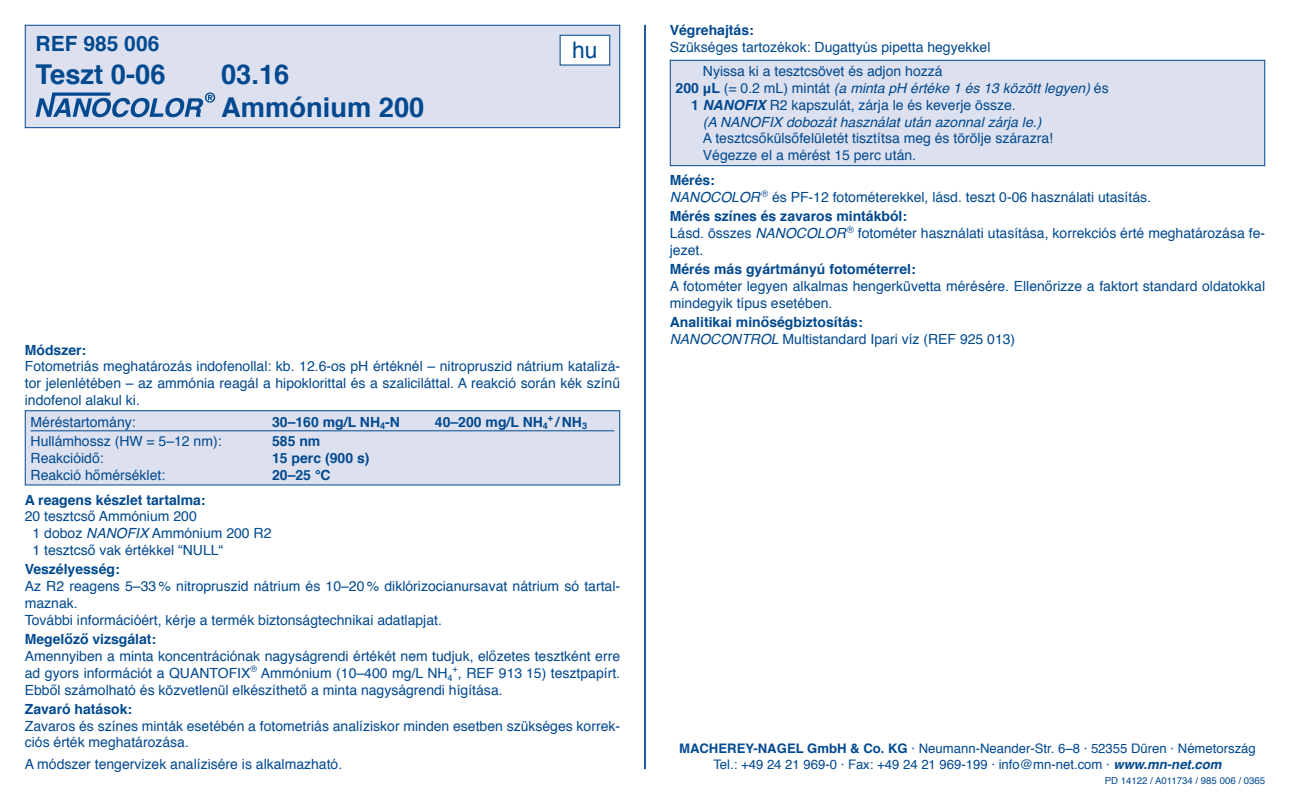
<style>
.page{position:relative;width:1290px;height:794px;background:#fff}
.page>*{position:absolute;margin:0;border:0;box-sizing:border-box;transform-origin:0 0}
.t1{font:700 27.3px/32.9px "Helvetica";color:#014990}
.t2{font:22.75px "Helvetica";color:#014990}
.t3{font:700 21px "Helvetica";color:#014990}
.t4{font:14px/16.8px "Helvetica";color:#014990}
.t5{font:700 14px "Helvetica";color:#014990}
.t6{font:italic 14px "Helvetica";color:#014990}
.t7{font:13.12px/15.8px "Helvetica";color:#014990;text-align:center}
.t8{font:9.62px "Helvetica";color:#014990}
.s1{font-style:italic}
.s2{font-weight:700;font-style:normal}
.s3{font-style:normal}
.s4{font-weight:700}
.s5{font-weight:700;font-style:italic}
</style>
<div class="page">
<hr style="left:644px;top:25px;width:2px;height:744px;background:#014990">
<div style="left:25px;top:25px;width:595px;height:103px;background:#dde1ef"></div>
<svg style="left:36px;top:92px;width:179px;height:25px"></svg>
<div style="left:25px;top:25px;width:595px;height:103px;border:1px solid #014990"></div>
<div style="left:560px;top:35px;width:50px;height:30px;background:#fff"></div>
<div style="left:560px;top:35px;width:50px;height:31px;border:1px solid #014990"></div>
<div style="left:25px;top:411px;width:595px;height:74px;background:#dde1ef"></div>
<hr style="left:31px;top:430px;width:583px;height:1px;background:#014990">
<div style="left:25px;top:410px;width:595px;height:75px;border:1px solid #014990"></div>
<div style="left:670px;top:60px;width:595px;height:106px;background:#dde1ef"></div>
<div style="left:670px;top:60px;width:595px;height:106px;border:1px solid #014990"></div>
<h3 class="t3" style="left:36px;top:27px;width:125px">REF 985 006</h3>
<h1 class="t1" style="left:36px;top:59px;width:131px">Teszt 0-06</h1>
<h1 class="t1" style="left:221px;top:59px;width:205px">03.16<br>Ammónium 200</h1>
<h2 class="t2" style="left:572px;top:33px;width:27px">hu</h2>
<p class="t5" style="left:25px;top:338px;width:63px">Módszer:</p>
<p class="t4" style="left:25px;top:358px;width:597px;text-align:justify">Fotometriás meghatározás indofenollal: kb. 12.6-os pH értéknél – nitropruszid nátrium katalizá&shy;tor jelenlétében – az ammónia reagál a hipoklorittal és a szaliciláttal. A reakció során kék színű indofenol alakul ki.</p>
<p class="t4" style="left:31px;top:414px;width:107px">Méréstartomány:</p>
<p class="t5" style="left:272px;top:410px;width:129px">30–160 mg/L NH<sub>4</sub>-N</p>
<p class="t5" style="left:435px;top:410px;width:154px">40–200 mg/L NH<sub>4</sub><sup>+</sup> / NH<sub>3</sub></p>
<p class="t4" style="left:31px;top:433px;width:192px">Hullámhossz (HW = 5–12 nm):</p>
<p class="t5" style="left:272px;top:430px;width:50px">585 nm</p>
<p class="t4" style="left:31px;top:450px;width:75px">Reakcióidő:</p>
<p class="t5" style="left:272px;top:446px;width:99px">15 perc (900 s)</p>
<p class="t4" style="left:31px;top:466px;width:136px">Reakció hőmérséklet:</p>
<p class="t5" style="left:272px;top:463px;width:60px">20–25 °C</p>
<p class="t5" style="left:25px;top:488px;width:182px">A reagens készlet tartalma:</p>
<p class="t4" style="left:33px;top:508px;width:240px;text-indent:-8px">20 tesztcső Ammónium 200<br>1 doboz <span class="s1">NANOFIX</span> Ammónium 200 R2<br>1 tesztcső vak értékkel “NULL“</p>
<p class="t5" style="left:25px;top:558px;width:96px">Veszélyesség:</p>
<p class="t4" style="left:25px;top:578px;width:597px">Az R2 reagens 5–33 % nitropruszid nátrium és 10–20 % diklórizocianursavat nátrium só tartal&shy;maznak.<br>További információért, kérje a termék biztonságtechnikai adatlapjat.</p>
<p class="t5" style="left:25px;top:628px;width:133px">Megelőző vizsgálat:</p>
<p class="t4" style="left:25px;top:648px;width:597px;text-align:justify">Amennyiben a minta koncentrációnak nagyságrendi értékét nem tudjuk, előzetes tesztként erre ad gyors információt a QUANTOFIX<sup>®</sup> Ammónium (10–400 mg/L NH<sub>4</sub><sup>+</sup>, REF 913 15) tesztpapírt.<br>Ebből számolható és közvetlenül elkészíthető a minta nagyságrendi hígítása.</p>
<p class="t5" style="left:25px;top:697px;width:109px">Zavaró hatások:</p>
<p class="t4" style="left:25px;top:717px;width:597px">Zavaros és színes minták esetébén a fotometriás analíziskor minden esetben szükséges korrek&shy;ciós érték meghatározása.</p>
<p class="t4" style="left:25px;top:756px;width:319px">A módszer tengervizek analízisére is alkalmazható.</p>
<p class="t5" style="left:670px;top:19px;width:86px">Végrehajtás:</p>
<p class="t4" style="left:703px;top:36px;width:289px;line-height:24.2px;text-indent:-33px">Szükséges tartozékok: Dugattyús pipetta hegyekkel<br>Nyissa ki a tesztcsövet és adjon hozzá</p>
<p class="t6" style="left:676px;top:77px;width:435px"><span class="s2">200 μL</span> <span class="s3">(= 0.2 mL) mintát</span> (a minta pH értéke 1 és 13 között legyen) <span class="s3">és</span></p>
<p class="t4" style="left:691px;top:97px;width:326px"><span class="s4">1</span> <span class="s5">NANOFIX</span> R2 kapszulát, zárja le és keverje össze.</p>
<p class="t6" style="left:703px;top:111px;width:340px">(A NANOFIX dobozát használat után azonnal zárja le.)</p>
<p class="t4" style="left:703px;top:131px;width:352px">A tesztcsőkülsőfelületét tisztítsa meg és törölje szárazra!<br>Végezze el a mérést 15 perc után.</p>
<p class="t4" style="left:670px;top:172px;width:483px"><span class="s4">Mérés:<br></span><span class="s1">NANOCOLOR</span> <sup>®</sup> és PF-12 fotométerekkel, lásd. teszt 0-06 használati utasítás.</p>
<p class="t4" style="left:670px;top:209px;width:597px"><span class="s4">Mérés színes és zavaros mintákból:<br></span>Lásd. összes <span class="s1">NANOCOLOR</span> <sup>®</sup> fotométer használati utasítása, korrekciós érté meghatározása fe&shy;jezet.</p>
<p class="t5" style="left:670px;top:258px;width:247px">Mérés más gyártmányú fotométerrel:</p>
<p class="t4" style="left:670px;top:278px;width:597px">A fotométer legyen alkalmas hengerküvetta mérésére. Ellenőrizze a faktort standard oldatokkal mindegyik típus esetében.</p>
<p class="t4" style="left:670px;top:314px;width:347px"><span class="s4">Analitikai minőségbiztosítás:<br></span><span class="s1">NANOCONTROL</span> Multistandard Ipari víz (REF 925 013)</p>
<p class="t7" style="left:679px;top:741px;width:578px"><span class="s4">MACHEREY-NAGEL GmbH &amp; Co. KG</span> · Neumann-Neander-Str. 6–8 · 52355 Düren · Németország<br>Tel.: +49 24 21 969-0 · Fax: +49 24 21 969-199 · info@mn-net.com · <span class="s5">www.mn-net.com</span></p>
<p class="t8" style="left:1105px;top:773px;width:162px">PD 14122 / A011734 / 985 006 / 0365</p>
</div>
